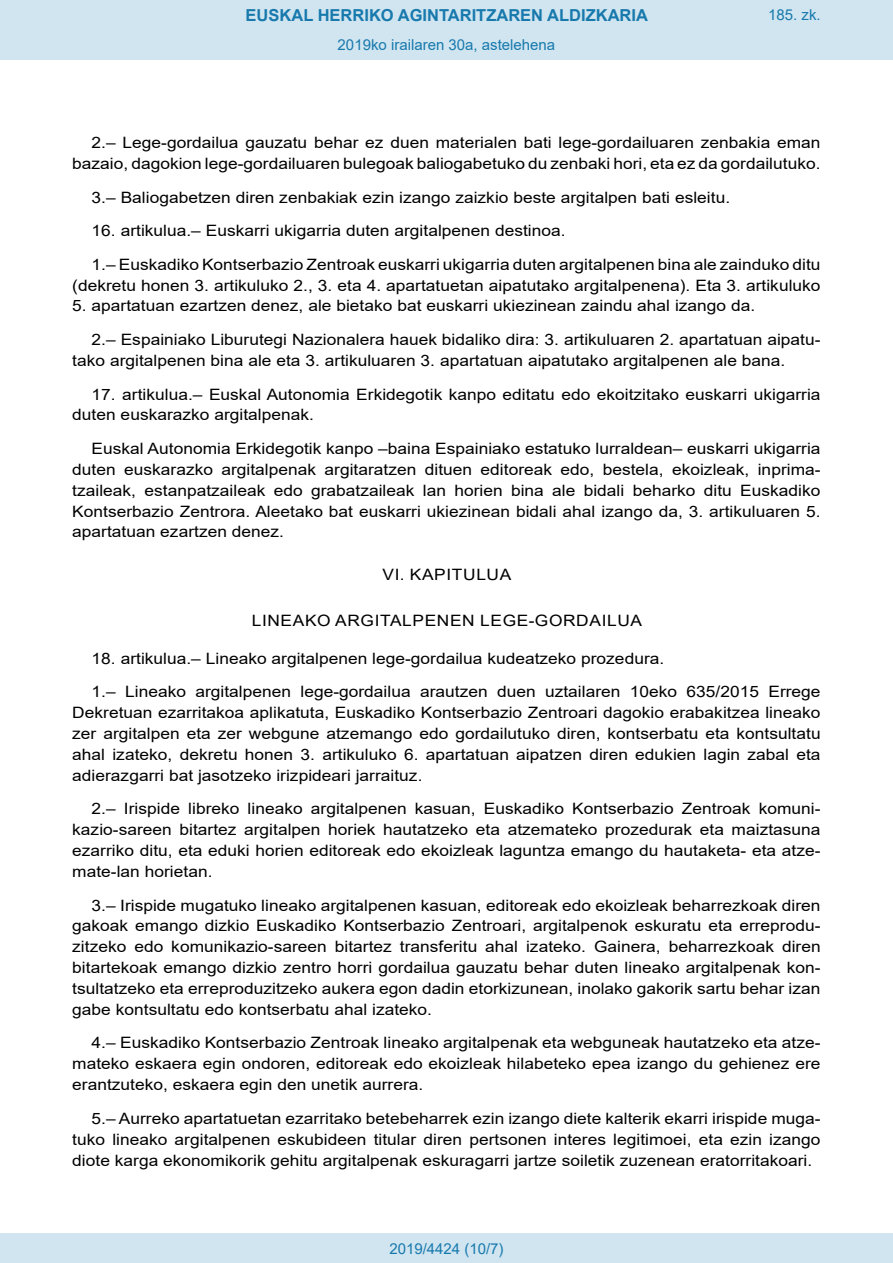
<style>
.page{position:relative;width:893px;height:1263px;background:#fff}
.page>*{position:absolute;margin:0;border:0;box-sizing:border-box;transform-origin:0 0}
.t1{font:700 16.5px "Arial";color:#1879ad}
.BOPVDetalle{font:15.6px/20.9px "Arial";color:#000;text-align:justify;scale:1.11 1}
.BOPVClave{font:15.6px "Arial";letter-spacing:.035em;color:#000;scale:1.11 1}
.Paginacion_Centro{font:15px "Arial";color:#1879ad}
</style>
<div class="page">
<div style="left:0;top:0;width:893px;height:60px;background:#d0e5f0"></div>
<div style="left:0;top:1233px;width:893px;height:30px;background:#d0e5f0"></div>
<p class="t1" style="left:246px;top:3px;width:404px">EUSKAL HERRIKO AGINTARITZAREN ALDIZKARIA</p>
<p class="Paginacion_Centro" style="left:338px;top:35px;width:219px">2019ko irailaren 30a, astelehena</p>
<p class="Paginacion_Centro" style="left:768px;top:5px;width:54px">185. zk.</p>
<p class="BOPVDetalle" style="left:72px;top:132px;width:676px;text-align:right">2.– Lege-gordailua gauzatu behar ez duen materialen bati lege-gordailuaren zenbakia eman bazaio, dagokion lege-gordailuaren bulegoak baliogabetuko du zenbaki hori, eta ez da gordailutuko.</p>
<p class="BOPVDetalle" style="left:92px;top:187px;width:577px">3.– Baliogabetzen diren zenbakiak ezin izango zaizkio beste argitalpen bati esleitu.</p>
<p class="BOPVDetalle" style="left:92px;top:220px;width:429px">16. artikulua.– Euskarri ukigarria duten argitalpenen destinoa.</p>
<p class="BOPVDetalle" style="left:72px;top:254px;width:676px;text-align:right">1.– Euskadiko Kontserbazio Zentroak euskarri ukigarria duten argitalpenen bina ale zainduko ditu (dekretu honen 3. artikuluko 2., 3. eta 4. apartatuetan aipatutako argitalpenena). Eta 3. artikuluko</p>
<p class="BOPVDetalle" style="left:72px;top:295px;width:617px">5. apartatuan ezartzen denez, ale bietako bat euskarri ukiezinean zaindu ahal izango da.</p>
<p class="BOPVDetalle" style="left:72px;top:329px;width:676px;text-indent:19px">2.– Espainiako Liburutegi Nazionalera hauek bidaliko dira: 3. artikuluaren 2. apartatuan aipatu&shy;tako argitalpenen bina ale eta 3. artikuluaren 3. apartatuan aipatutako argitalpenen ale bana.</p>
<p class="BOPVDetalle" style="left:72px;top:384px;width:676px;text-indent:19px">17. artikulua.– Euskal Autonomia Erkidegotik kanpo editatu edo ekoitzitako euskarri ukigarria duten euskarazko argitalpenak.</p>
<p class="BOPVDetalle" style="left:72px;top:438px;width:676px;text-indent:19px">Euskal Autonomia Erkidegotik kanpo –baina Espainiako estatuko lurraldean– euskarri ukigarria duten euskarazko argitalpenak argitaratzen dituen editoreak edo, bestela, ekoizleak, inprima&shy;tzaileak, estanpatzaileak edo grabatzaileak lan horien bina ale bidali beharko ditu Euskadiko Kontserbazio Zentrora. Aleetako bat euskarri ukiezinean bidali ahal izango da, 3. artikuluaren 5. apartatuan ezartzen denez.</p>
<p class="BOPVClave" style="left:383px;top:563px;width:117px">VI. KAPITULUA</p>
<p class="BOPVClave" style="left:252px;top:610px;width:353px">LINEAKO ARGITALPENEN LEGE-GORDAILUA</p>
<p class="BOPVDetalle" style="left:92px;top:648px;width:517px">18. artikulua.– Lineako argitalpenen lege-gordailua kudeatzeko prozedura.</p>
<p class="BOPVDetalle" style="left:72px;top:681px;width:676px;text-indent:19px">1.– Lineako argitalpenen lege-gordailua arautzen duen uztailaren 10eko 635/2015 Errege Dekretuan ezarritakoa aplikatuta, Euskadiko Kontserbazio Zentroari dagokio erabakitzea lineako zer argitalpen eta zer webgune atzemango edo gordailutuko diren, kontserbatu eta kontsultatu ahal izateko, dekretu honen 3. artikuluko 6. apartatuan aipatzen diren edukien lagin zabal eta adierazgarri bat jasotzeko irizpideari jarraituz.</p>
<p class="BOPVDetalle" style="left:72px;top:798px;width:676px;text-indent:19px">2.– Irispide libreko lineako argitalpenen kasuan, Euskadiko Kontserbazio Zentroak komuni&shy;kazio-sareen bitartez argitalpen horiek hautatzeko eta atzemateko prozedurak eta maiztasuna ezarriko ditu, eta eduki horien editoreak edo ekoizleak laguntza emango du hautaketa- eta atze&shy;mate-lan horietan.</p>
<p class="BOPVDetalle" style="left:72px;top:894px;width:676px;text-indent:19px">3.– Irispide mugatuko lineako argitalpenen kasuan, editoreak edo ekoizleak beharrezkoak diren gakoak emango dizkio Euskadiko Kontserbazio Zentroari, argitalpenok eskuratu eta erreprodu&shy;zitzeko edo komunikazio-sareen bitartez transferitu ahal izateko. Gainera, beharrezkoak diren bitartekoak emango dizkio zentro horri gordailua gauzatu behar duten lineako argitalpenak kon&shy;tsultatzeko eta erreproduzitzeko aukera egon dadin etorkizunean, inolako gakorik sartu behar izan gabe kontsultatu edo kontserbatu ahal izateko.</p>
<p class="BOPVDetalle" style="left:72px;top:1032px;width:676px;text-indent:19px">4.– Euskadiko Kontserbazio Zentroak lineako argitalpenak eta webguneak hautatzeko eta atze&shy;mateko eskaera egin ondoren, editoreak edo ekoizleak hilabeteko epea izango du gehienez ere erantzuteko, eskaera egin den unetik aurrera.</p>
<p class="BOPVDetalle" style="left:72px;top:1108px;width:676px;text-indent:19px">5.– Aurreko apartatuetan ezarritako betebeharrek ezin izango diete kalterik ekarri irispide muga&shy;tuko lineako argitalpenen eskubideen titular diren pertsonen interes legitimoei, eta ezin izango diote karga ekonomikorik gehitu argitalpenak eskuragarri jartze soiletik zuzenean eratorritakoari.</p>
<p class="Paginacion_Centro" style="left:389px;top:1238px;width:116px">2019/4424 (10/7)</p>
</div>
